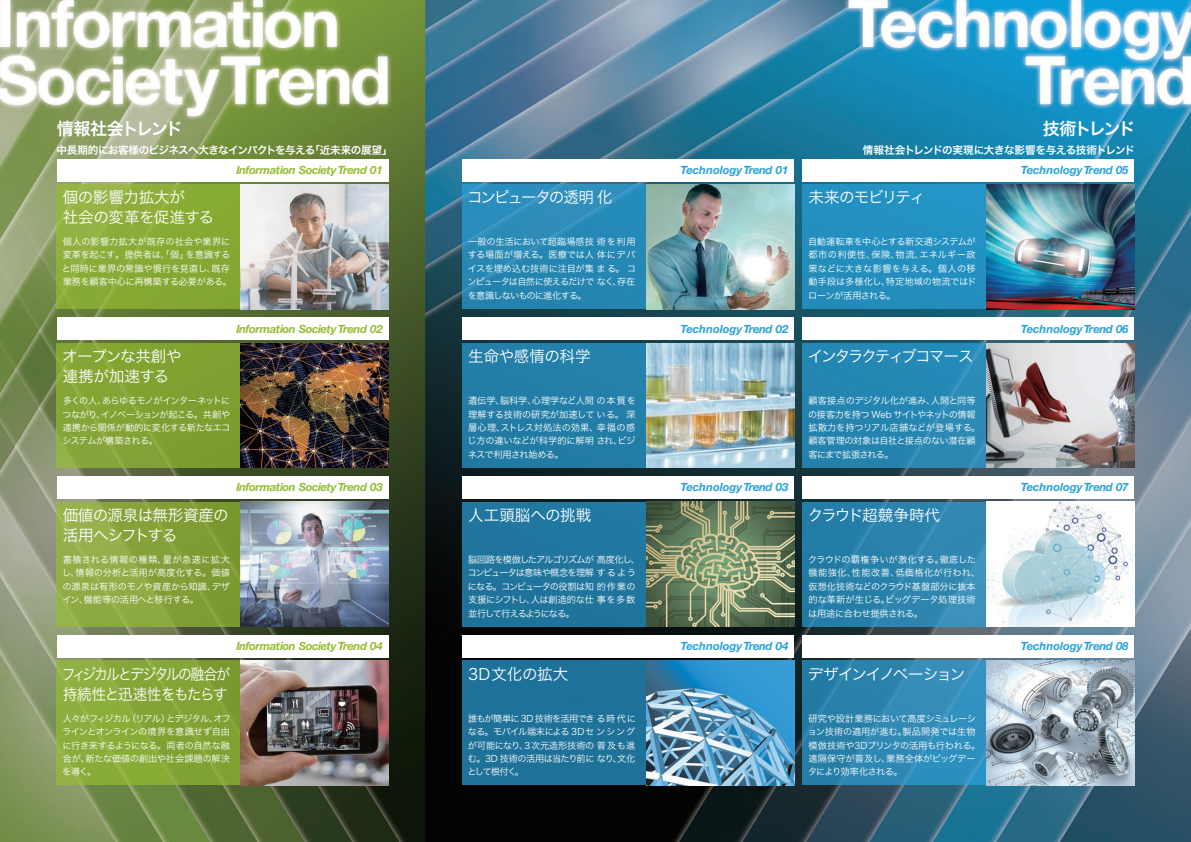
<style>
.page{position:relative;width:1191px;height:842px;background:#fff}
.page>*{position:absolute;margin:0;border:0;box-sizing:border-box;transform-origin:0 0}
.t1{font:17px "Hira Kaku Pro W6";letter-spacing:-.115em;color:#fff}
.t2{font:15.6px "Hira Kaku Pro W3";letter-spacing:-.05em;color:#fff}
.t3{font:15.6px "Hira Kaku Pro W3";letter-spacing:-.03em;color:#fff}
.t4{font:15.6px/19.8px "Hira Kaku Pro W3";letter-spacing:-.105em;color:#fff;scale:.88 1}
.t5{font:15.6px "Hira Kaku Pro W3";letter-spacing:-.095em;color:#fff}
.t6{font:15.6px "Hira Kaku Pro W3";color:#fff}
.t7{font:15.6px "Hira Kaku Pro W3";letter-spacing:-.13em;color:#fff}
.t8{font:15.6px "Hira Kaku Pro W3";letter-spacing:-.115em;color:#fff}
.t9{font:15.6px "Hira Kaku Pro W3";letter-spacing:-.09em;color:#fff}
.t10{font:15.6px "Hira Kaku Pro W3";letter-spacing:-.015em;color:#fff}
.t11{font:italic 700 11.3px "Helvetica Neue LT Std";color:#2aa2db}
.t12{font:italic 700 11.3px "Helvetica Neue LT Std";letter-spacing:-.04em;color:#96bc33}
.t13{font:10.6px "Hira Kaku Pro W6";letter-spacing:-.05em;color:#fff}
.t14{font:9.2px/13.5px "Hira Kaku Pro W3";letter-spacing:-.03em;color:#fff;text-align:justify}
.t15{font:9.2px/13.5px "Hira Kaku Pro W3";letter-spacing:-.075em;color:#fff}
.t16{font:9.2px/13.5px "Hira Kaku Pro W3";color:#fff}
.t17{font:9.2px/13.5px "Hira Kaku Pro W3";letter-spacing:-.005em;color:#fff}
</style>
<div class="page">
<img style="left:0;top:0;width:1191px;height:842px">
<hr style="left:594px;top:0;width:3px;height:842px;background:#e6e7e9">
<div style="left:57px;top:159px;width:331px;height:22px;background:#fff"></div>
<div style="left:57px;top:184px;width:184px;height:125px;background:linear-gradient(to right,#92b141,#83a62f)"></div>
<img style="left:241px;top:184px;width:147px;height:125px">
<div style="left:462px;top:159px;width:332px;height:22px;background:#fff"></div>
<div style="left:462px;top:184px;width:184px;height:125px;background:linear-gradient(to bottom,#2f91bf,#2283ad)"></div>
<img style="left:646px;top:184px;width:148px;height:125px">
<div style="left:802px;top:159px;width:332px;height:22px;background:#fff"></div>
<div style="left:802px;top:184px;width:184px;height:125px;background:#2390c0"></div>
<img style="left:986px;top:184px;width:148px;height:125px">
<div style="left:57px;top:317px;width:331px;height:23px;background:#fff"></div>
<div style="left:57px;top:343px;width:193px;height:125px;background:#82a232"></div>
<img style="left:241px;top:343px;width:147px;height:125px">
<div style="left:462px;top:317px;width:332px;height:23px;background:#fff"></div>
<div style="left:462px;top:343px;width:193px;height:125px;background:#227ea7"></div>
<img style="left:646px;top:343px;width:148px;height:125px">
<div style="left:802px;top:317px;width:332px;height:23px;background:#fff"></div>
<div style="left:802px;top:343px;width:194px;height:125px;background:#2487b3"></div>
<img style="left:986px;top:343px;width:148px;height:125px">
<div style="left:57px;top:476px;width:331px;height:23px;background:#fff"></div>
<div style="left:57px;top:502px;width:193px;height:124px;background:linear-gradient(to right,#98b44e,#77952c)"></div>
<img style="left:241px;top:502px;width:147px;height:124px">
<div style="left:462px;top:476px;width:332px;height:23px;background:#fff"></div>
<div style="left:462px;top:502px;width:193px;height:124px;background:#20769e"></div>
<img style="left:646px;top:502px;width:148px;height:124px">
<div style="left:802px;top:476px;width:332px;height:23px;background:#fff"></div>
<div style="left:802px;top:502px;width:194px;height:124px;background:linear-gradient(to right,#1f7aa3,#398fb9)"></div>
<img style="left:986px;top:502px;width:148px;height:124px">
<div style="left:57px;top:635px;width:331px;height:23px;background:#fff"></div>
<div style="left:57px;top:660px;width:193px;height:125px;background:linear-gradient(to right,#90b240,#7d9d2f)"></div>
<img style="left:241px;top:660px;width:147px;height:125px">
<div style="left:462px;top:635px;width:332px;height:23px;background:#fff"></div>
<div style="left:462px;top:660px;width:193px;height:125px;background:#1e7199"></div>
<img style="left:646px;top:660px;width:148px;height:125px">
<div style="left:802px;top:635px;width:332px;height:23px;background:#fff"></div>
<svg style="left:802px;top:660px;width:184px;height:125px;background:#2d87b3"></svg>
<img style="left:986px;top:660px;width:148px;height:125px">
<p class="t1" style="left:57px;top:114px;width:127px">情報社会トレンド</p>
<p class="t13" style="left:57px;top:140px;width:337px">中長期的にお客様のビジネスへ大きなインパクトを与える「近未来の展望」</p>
<p class="t1" style="left:1042px;top:114px;width:94px">技術トレンド</p>
<p class="t13" style="left:863px;top:140px;width:274px">情報社会トレンドの実現に大きな影響を与える技術トレンド</p>
<p class="t12" style="left:236px;top:163px;width:148px">Information Society Trend 01</p>
<p class="t11" style="left:680px;top:163px;width:109px">Technology Trend 01</p>
<p class="t11" style="left:1020px;top:163px;width:109px">Technology Trend 05</p>
<p class="t3" style="left:63px;top:184px;width:124px">個の影響力拡大が</p>
<p class="t3" style="left:63px;top:203px;width:153px">社会の変革を促進する</p>
<p class="t17" style="left:62px;top:234px;width:172px">個人の影響力拡大が既存の社会や業界に変革を起こす。提供者は、「個」を意識すると同時に業界の常識や慣行を見直し、既存業務を顧客中心に再構築する必要がある。</p>
<p class="t8" style="left:467px;top:184px;width:147px">コンピュータの透明化</p>
<p class="t14" style="left:467px;top:234px;width:170px">一般の生活において超臨場感技術を利用する場面が増える。医療では人体にデバイスを埋め込む技術に注目が集まる。コンピュータは自然に使えるだけでなく、存在を意識しないものに進化する。</p>
<p class="t9" style="left:808px;top:184px;width:118px">未来のモビリティ</p>
<p class="t14" style="left:808px;top:234px;width:170px">自動運転車を中心とする新交通システムが都市の利便性、保険、物流、エネルギー政策などに大きな影響を与える。個人の移動手段は多様化し、特定地域の物流ではドローンが活用される。</p>
<p class="t12" style="left:236px;top:322px;width:148px">Information Society Trend 02</p>
<p class="t11" style="left:680px;top:322px;width:109px">Technology Trend 02</p>
<p class="t11" style="left:1020px;top:322px;width:109px">Technology Trend 06</p>
<p class="t2" style="left:62px;top:343px;width:121px">オープンな共創や</p>
<p class="t10" style="left:63px;top:362px;width:108px">連携が加速する</p>
<p class="t14" style="left:62px;top:393px;width:170px">多くの人、あらゆるモノがインターネットにつながり、イノベーションが起こる。共創や連携から関係が動的に変化する新たなエコシステムが構築される。</p>
<p class="t3" style="left:468px;top:343px;width:124px">生命や感情の科学</p>
<p class="t14" style="left:467px;top:393px;width:170px">遺伝学、脳科学、心理学など人間の本質を理解する技術の研究が加速している。深層心理、ストレス対処法の効果、幸福の感じ方の違いなどが科学的に解明され、ビジネスで利用され始める。</p>
<p class="t7" style="left:808px;top:343px;width:167px">インタラクティブコマース</p>
<p class="t14" style="left:808px;top:393px;width:174px;text-align:left">顧客接点のデジタル化が進み、人間と同等の接客力を持つ Web サイトやネットの情報拡散力を持つリアル店舗などが登場する。顧客管理の対象は自社と接点のない潜在顧客にまで拡張される。</p>
<p class="t12" style="left:236px;top:480px;width:148px">Information Society Trend 03</p>
<p class="t11" style="left:680px;top:480px;width:109px">Technology Trend 03</p>
<p class="t11" style="left:1020px;top:480px;width:109px">Technology Trend 07</p>
<p class="t2" style="left:63px;top:501px;width:168px">価値の源泉は無形資産の</p>
<p class="t5" style="left:63px;top:521px;width:116px">活用へシフトする</p>
<p class="t14" style="left:62px;top:552px;width:169px">蓄積される情報の種類、量が急速に拡大し、情報の分析と活用が高度化する。価値の源泉は有形のモノや資産から知識、デザイン、機能等の活用へと移行する。</p>
<p class="t6" style="left:468px;top:501px;width:125px">人工頭脳への挑戦</p>
<p class="t15" style="left:467px;top:552px;width:174px">脳回路を模倣したアルゴリズムが高度化し、コンピュータは意味や概念を理解するようになる。コンピュータの役割は知的作業の支援にシフトし、人は創造的な仕事を多数並行して行えるようになる。</p>
<p class="t2" style="left:807px;top:501px;width:134px">クラウド超競争時代</p>
<p class="t16" style="left:808px;top:552px;width:174px">クラウドの覇権争いが激化する。徹底した機能強化、性能改善、低価格化が行われ、仮想化技術などのクラウド基盤部分に抜本的な革新が生じる。ビッグデータ処理技術は用途に合わせ提供される。</p>
<p class="t12" style="left:236px;top:639px;width:148px">Information Society Trend 04</p>
<p class="t11" style="left:680px;top:639px;width:109px">Technology Trend 04</p>
<p class="t11" style="left:1020px;top:639px;width:109px">Technology Trend 08</p>
<p class="t4" style="left:62px;top:663px;width:193px">フィジカルとデジタルの融合が持続性と迅速性をもたらす</p>
<p class="t14" style="left:62px;top:711px;width:170px">人々がフィジカル（リアル）とデジタル、オフラインとオンラインの境界を意識せず自由に行き来するようになる。両者の自然な融合が、新たな価値の創出や社会課題の解決を導く。</p>
<p class="t6" style="left:468px;top:660px;width:102px">3D文化の拡大</p>
<p class="t14" style="left:467px;top:711px;width:170px">誰もが簡単に 3D 技術を活用できる時代になる。モバイル端末による 3Dセンシングが可能になり、３次元造形技術の普及も進む。3D 技術の活用は当たり前になり、文化として根付く。</p>
<p class="t5" style="left:808px;top:660px;width:159px">デザインイノベーション</p>
<p class="t14" style="left:807px;top:711px;width:174px;text-align:left">研究や設計業務において高度シミュレーション技術の適用が進む。製品開発では生物模倣技術や3Dプリンタの活用も行われる。遠隔保守が普及し、業務全体がビッグデータにより効率化される。</p>
</div>
